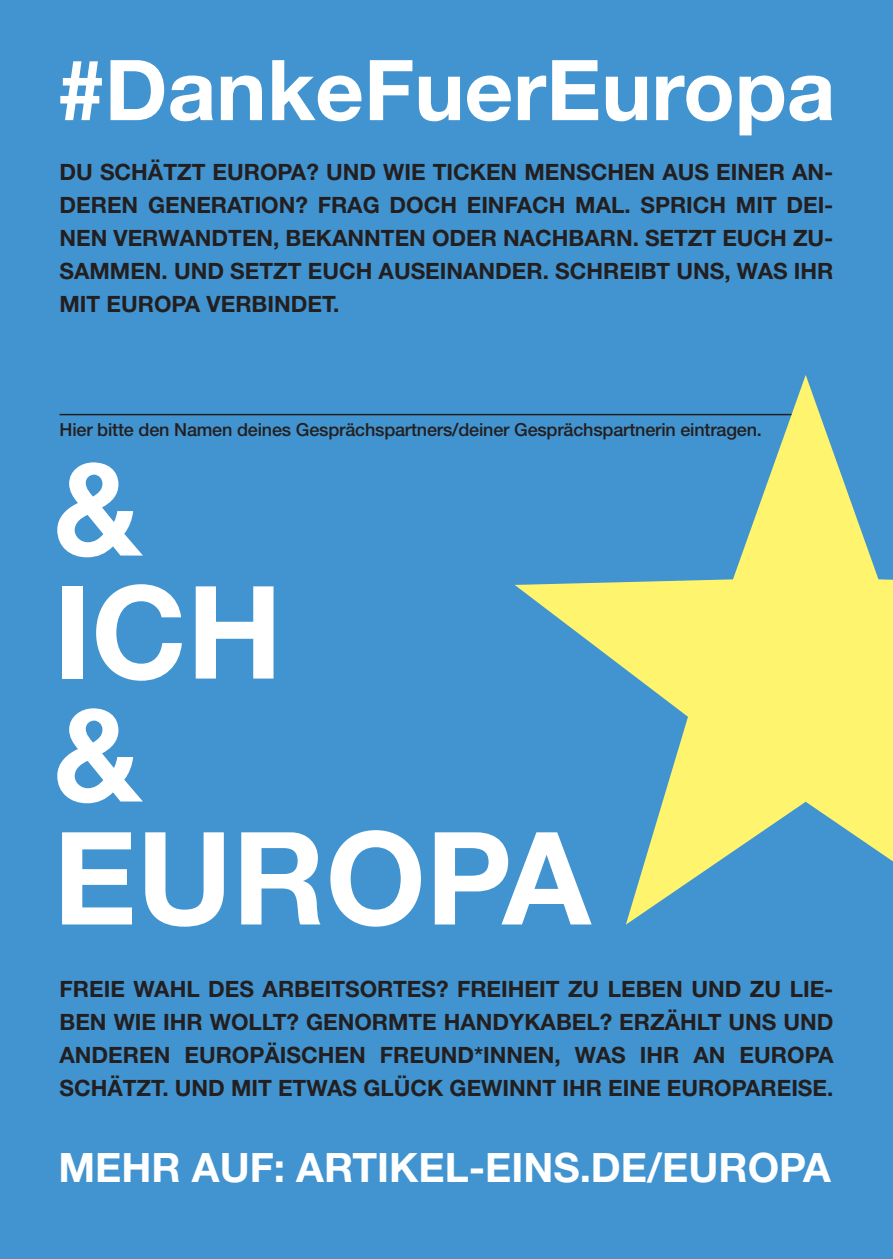
<style>
.page{position:relative;width:893px;height:1259px;background:#4194d0}
.page>*{position:absolute;margin:0;border:0;box-sizing:border-box;transform-origin:0 0}
.t1{font:700 129px "Helvetica Neue";color:#fff}
.t2{font:700 84px "Helvetica Neue";color:#fff}
.t3{font:700 40.5px "Helvetica Neue";color:#fff}
.t4{font:700 22.5px/33px "Helvetica Neue";color:#231f20;text-align:justify}
.t5{font:500 18px "Helvetica Neue";letter-spacing:-.01em;color:#231f20}
</style>
<div class="page">
<hr style="left:60px;top:414px;width:749px;height:1px;background:#231f20">
<svg style="left:515px;top:375px;width:378px;height:549px"></svg>
<p class="t2" style="left:58px;top:38px;width:779px">#DankeFuerEuropa</p>
<p class="t4" style="left:60px;top:155px;width:775px">DU SCHÄTZT EUROPA? UND WIE TICKEN MENSCHEN AUS EINER AN-DEREN GENERATION? FRAG DOCH EINFACH MAL. SPRICH MIT DEI-NEN VERWANDTEN, BEKANNTEN ODER NACHBARN. SETZT EUCH ZU-SAMMEN. UND SETZT EUCH AUSEINANDER. SCHREIBT UNS, WAS IHR MIT EUROPA VERBINDET.</p>
<p class="t5" style="left:60px;top:418px;width:704px">Hier bitte den Namen deines Gesprächspartners/deiner Gesprächspartnerin eintragen.</p>
<p class="t1" style="left:53px;top:430px;width:90px">&amp;</p>
<p class="t1" style="left:53px;top:553px;width:231px">ICH</p>
<p class="t1" style="left:53px;top:675px;width:90px">&amp;</p>
<p class="t1" style="left:53px;top:798px;width:539px">EUROPA</p>
<p class="t4" style="left:60px;top:971px;width:775px">FREIE WAHL DES ARBEITSORTES? FREIHEIT ZU LEBEN UND ZU LIE-BEN WIE IHR WOLLT? GENORMTE HANDYKABEL? ERZÄHLT UNS UND ANDEREN EUROPÄISCHEN FREUND*INNEN, WAS IHR AN EUROPA SCHÄTZT. UND MIT ETWAS GLÜCK GEWINNT IHR EINE EUROPAREISE.</p>
<p class="t3" style="left:58px;top:1143px;width:774px">MEHR AUF: ARTIKEL-EINS.DE/EUROPA</p>
</div>
